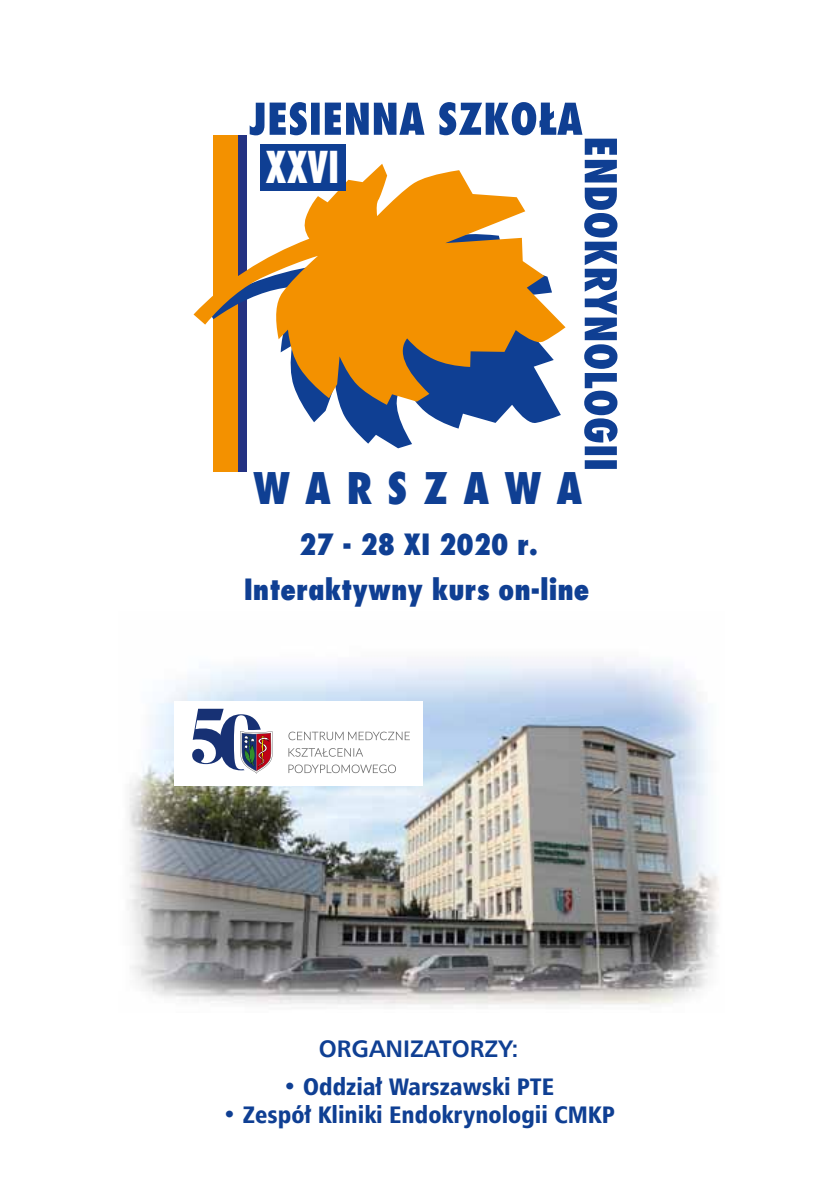
<style>
.page{position:relative;width:840px;height:1191px;background:#fff}
.page>*{position:absolute;margin:0;border:0;box-sizing:border-box;transform-origin:0 0}
.t1{font:800 43px "Fujiyama";color:#fff;scale:.8 1}
.t2{font:800 42.6px "Fujiyama";letter-spacing:.36em;color:#0f3f93}
.t3{font:800 28.6px/44.4px "Fujiyama";color:#0f3f93;text-align:center}
.t4{font:24px "Humnst 777 Blk Cn EU Normal";color:#0f3f93}
.t5{font:24px "Humnst 777 EU Bold";color:#0f3f93}
</style>
<div class="page">
<img style="left:129px;top:657px;width:590px;height:348px">
<svg style="left:249px;top:102px;width:368px;height:367px"></svg>
<div style="left:213px;top:135px;width:33px;height:336px;background:#243282"></div>
<div style="left:213px;top:135px;width:24px;height:336px;background:#f39100"></div>
<svg style="left:237px;top:405px;width:323px;height:43px"></svg>
<svg style="left:193px;top:164px;width:372px;height:241px;fill:#f39100"></svg>
<div style="left:260px;top:144px;width:85px;height:47px;background:#0f3f93"></div>
<div style="left:174px;top:701px;width:248px;height:84px;background:#fff"></div>
<svg style="left:288px;top:731px;width:121px;height:42px"></svg>
<svg style="left:192px;top:708px;width:80px;height:65px"></svg>
<h1 class="t1" style="left:265px;top:139px;width:93px">XXVI</h1>
<h2 class="t2" style="left:253px;top:459px;width:330px">WARSZAWA</h2>
<p class="t3" style="left:243px;top:521px;width:347px">27 - 28 XI 2020 r.<br>Interaktywny kurs on-line</p>
<p class="t5" style="left:318px;top:1033px;width:201px">ORGANIZATORZY:</p>
<p class="t4" style="left:282px;top:1071px;width:273px">• Oddział Warszawski PTE</p>
<p class="t4" style="left:222px;top:1099px;width:393px">• Zespół Kliniki Endokrynologii CMKP</p>
</div>
